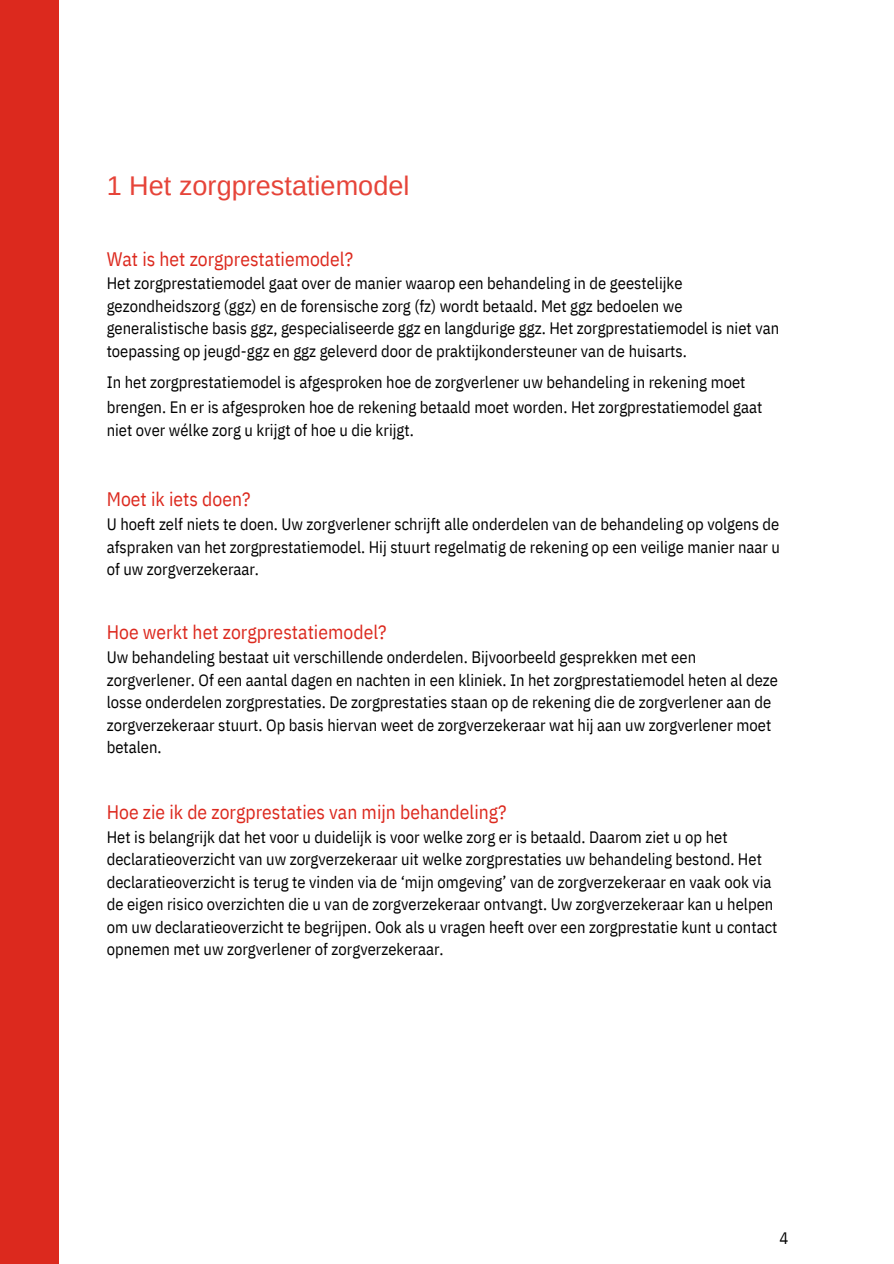
<style>
.page{position:relative;width:894px;height:1264px;background:#fff}
.page>*{position:absolute;margin:0;border:0;box-sizing:border-box;transform-origin:0 0}
.t1{font:27px "Arimo";color:#e64439}
.t2{font:19.5px "IBM Plex Sans Cond";color:#dc291e}
.t3{font:16.5px/22.5px "IBM Plex Sans Cond";color:#000}
</style>
<div class="page">
<div style="left:0;top:0;width:59px;height:1263px;background:#dc291e"></div>
<p class="t1" style="left:107px;top:171px;width:304px">1 Het zorgprestatiemodel</p>
<p class="t2" style="left:107px;top:245px;width:248px">Wat is het zorgprestatiemodel?</p>
<p class="t3" style="left:107px;top:272px;width:673px">Het zorgprestatiemodel gaat over de manier waarop een behandeling in de geestelijke gezondheidszorg (ggz) en de forensische zorg (fz) wordt betaald. Met ggz bedoelen we generalistische basis ggz, gespecialiseerde ggz en langdurige ggz. Het zorgprestatiemodel is niet van toepassing op jeugd-ggz en ggz geleverd door de praktijkondersteuner van de huisarts.</p>
<p class="t3" style="left:107px;top:371px;width:640px">In het zorgprestatiemodel is afgesproken hoe de zorgverlener uw behandeling in rekening moet</p>
<p class="t3" style="left:107px;top:396px;width:657px">brengen. En er is afgesproken hoe de rekening betaald moet worden. Het zorgprestatiemodel gaat</p>
<p class="t3" style="left:107px;top:418px;width:308px">niet over wélke zorg u krijgt of hoe u die krijgt.</p>
<p class="t2" style="left:107px;top:486px;width:145px">Moet ik iets doen?</p>
<p class="t3" style="left:107px;top:512px;width:674px;text-align:justify">U hoeft zelf niets te doen. Uw zorgverlener schrijft alle onderdelen van de behandeling op volgens de afspraken van het zorgprestatiemodel. Hij stuurt regelmatig de rekening op een veilige manier naar u of uw zorgverzekeraar.</p>
<p class="t2" style="left:107px;top:619px;width:281px">Hoe werkt het zorgprestatiemodel?</p>
<p class="t3" style="left:107px;top:645px;width:590px">Uw behandeling bestaat uit verschillende onderdelen. Bijvoorbeeld gesprekken met een</p>
<p class="t3" style="left:107px;top:668px;width:672px">zorgverlener. Of een aantal dagen en nachten in een kliniek. In het zorgprestatiemodel heten al deze losse onderdelen zorgprestaties. De zorgprestaties staan op de rekening die de zorgverlener aan de zorgverzekeraar stuurt. Op basis hiervan weet de zorgverzekeraar wat hij aan uw zorgverlener moet betalen.</p>
<p class="t2" style="left:107px;top:798px;width:401px">Hoe zie ik de zorgprestaties van mijn behandeling?</p>
<p class="t3" style="left:107px;top:825px;width:672px">Het is belangrijk dat het voor u duidelijk is voor welke zorg er is betaald. Daarom ziet u op het declaratieoverzicht van uw zorgverzekeraar uit welke zorgprestaties uw behandeling bestond. Het declaratieoverzicht is terug te vinden via de ‘mijn omgeving’ van de zorgverzekeraar en vaak ook via de eigen risico overzichten die u van de zorgverzekeraar ontvangt. Uw zorgverzekeraar kan u helpen om uw declaratieoverzicht te begrijpen. Ook als u vragen heeft over een zorgprestatie kunt u contact opnemen met uw zorgverlener of zorgverzekeraar.</p>
<p class="t3" style="left:779px;top:1226px;width:10px">4</p>
</div>
